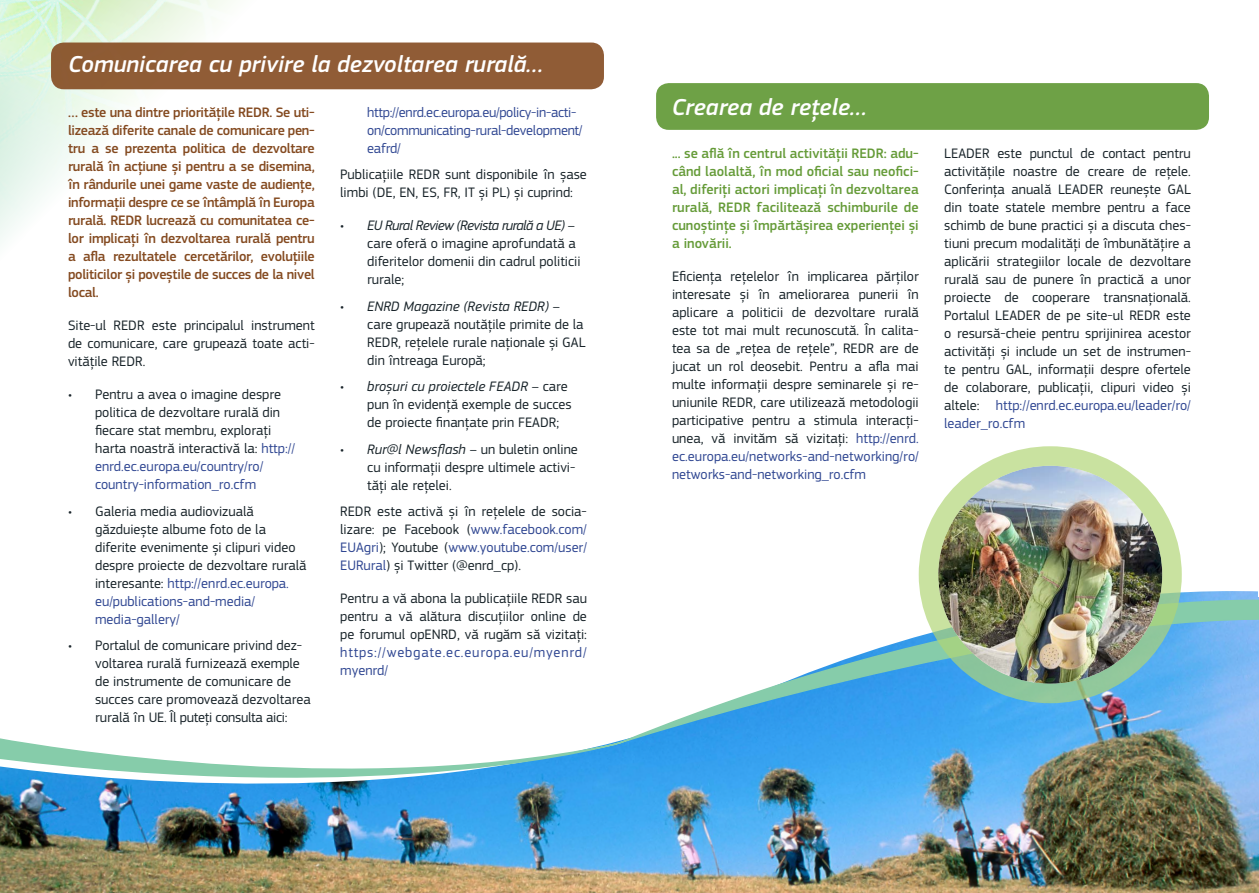
<style>
.page{position:relative;width:1259px;height:893px;background:#fff}
.page>*{position:absolute;margin:0;border:0;box-sizing:border-box;transform-origin:0 0}
.t1{font:italic 500 24px "PF Square Sans Pro";color:#fff}
.t2{font:14.25px/18px "PF Square Sans Pro";color:#182329}
.t3{font:500 14.25px/18px "PF Square Sans Pro";letter-spacing:-.02em;color:#844a20;text-align:justify}
.t4{font:500 14.25px/18px "PF Square Sans Pro";color:#659b38;text-align:justify}
.t5{font:14.25px/18px "PF Square Sans Pro";letter-spacing:-.02em;color:#304792}
.t6{font:14.25px/18px "PF Square Sans Pro";letter-spacing:.06em;color:#304792}
.s1{color:#304792}
.s2{font-style:italic}
</style>
<div class="page">
<img style="left:0;top:810px;width:1259px;height:83px">
<svg style="left:0;top:0;width:436px;height:241px"></svg>
<svg style="left:0;top:583px;width:1259px;height:227px"></svg>
<div style="left:656px;top:83px;width:553px;height:47px;background:#6ea146;border-radius:13px"></div>
<img style="left:938px;top:466px;width:224px;height:218px">
<div style="left:918px;top:446px;width:263px;height:257px;border:20px solid #b1d575;border-radius:50%"></div>
<div style="left:51px;top:43px;width:553px;height:46px;background:#905c36;border-radius:13px"></div>
<h1 class="t1" style="left:68px;top:50px;width:477px">Comunicarea cu privire la dezvoltarea rurală…</h1>
<p class="t3" style="left:68px;top:104px;width:248px">… este una dintre priorităţile REDR. Se uti-</p>
<h1 class="t1" style="left:671px;top:93px;width:197px">Crearea de reţele…</h1>
<p class="t3" style="left:68px;top:122px;width:248px">lizează diferite canale de comunicare pen&shy;tru a se prezenta politica de dezvoltare rurală în acţiune și pentru a se disemina, în rândurile unei game vaste de audienţe, informaţii despre ce se întâmplă în Europa rurală. REDR lucrează cu comunitatea ce&shy;lor implicaţi în dezvoltarea rurală pentru a afla rezultatele cercetărilor, evoluţiile politicilor și poveștile de succes de la nivel local.</p>
<p class="t2" style="left:68px;top:316px;width:248px;text-align:justify">Site-ul REDR este principalul instrument de comunicare, care grupează toate acti&shy;vităţile REDR.</p>
<p class="t2" style="left:95px;top:385px;width:201px;text-indent:-27px">• Pentru a avea o imagine despre politica de dezvoltare rurală din fiecare stat membru, exploraţi harta noastră interactivă la: <span class="s1">http:// enrd.ec.europa.eu/country/ro/ country-information_ro.cfm</span></p>
<p class="t2" style="left:95px;top:502px;width:213px;text-indent:-27px">• Galeria media audiovizuală găzduiește albume foto de la diferite evenimente și clipuri video despre proiecte de dezvoltare rurală interesante: <span class="s1">http://enrd.ec.europa. eu/publications-and-media/ media-gallery/</span></p>
<p class="t2" style="left:95px;top:636px;width:217px;text-indent:-27px">• Portalul de comunicare privind dez&shy;voltarea rurală furnizează exemple de instrumente de comunicare de succes care promovează dezvoltarea rurală în UE. Îl puteţi consulta aici:</p>
<p class="t5" style="left:367px;top:103px;width:217px">http://enrd.ec.europa.eu/policy-in-acti&shy;on/communicating-rural-development/ eafrd/</p>
<p class="t2" style="left:340px;top:166px;width:248px">Publicaţiile REDR sunt disponibile în șase limbi (DE, EN, ES, FR, IT și PL) și cuprind:</p>
<p class="t2" style="left:367px;top:217px;width:215px;text-indent:-27px"><span class="s2">• EU Rural Review (Revista rurală a UE)</span> – care oferă o imagine aprofundată a diferitelor domenii din cadrul politicii rurale;</p>
<p class="t2" style="left:367px;top:297px;width:220px;text-indent:-27px"><span class="s2">• ENRD Magazine (Revista REDR)</span> – care grupează noutăţile primite de la<br>REDR, reţelele rurale naţionale și GAL din întreaga Europă;</p>
<p class="t2" style="left:367px;top:378px;width:206px;text-indent:-27px"><span class="s2">• broșuri cu proiectele FEADR</span> – care pun în evidenţă exemple de succes de proiecte finanţate prin FEADR;</p>
<p class="t2" style="left:367px;top:440px;width:212px;text-indent:-27px"><span class="s2">• Rur@l Newsflash</span> – un buletin online cu informaţii despre ultimele activi&shy;tăţi ale reţelei.</p>
<p class="t2" style="left:340px;top:503px;width:248px;text-align:justify">REDR este activă și în reţelele de socia&shy;lizare: pe Facebook (<span class="s1">www.facebook.com/ EUAgri</span>); Youtube (<span class="s1">www.youtube.com/user/ EURural</span>) și Twitter (@enrd_cp).</p>
<p class="t2" style="left:340px;top:590px;width:248px;text-align:justify">Pentru a vă abona la publicaţiile REDR sau pentru a vă alătura discuţiilor online de pe forumul opENRD, vă rugăm să vizitaţi:</p>
<p class="t6" style="left:340px;top:644px;width:248px">https://webgate.ec.europa.eu/myenrd/ myenrd/</p>
<p class="t4" style="left:672px;top:144px;width:248px">... se află în centrul activităţii REDR: adu&shy;când laolaltă, în mod oficial sau neofici&shy;al, diferiţi actori implicaţi în dezvoltarea rurală, REDR facilitează schimburile de cunoștinţe și împărtășirea experienţei și a inovării.</p>
<p class="t2" style="left:672px;top:267px;width:248px;text-align:justify">Eficienţa reţelelor în implicarea părţilor interesate și în ameliorarea punerii în aplicare a politicii de dezvoltare rurală este tot mai mult recunoscută. În calita&shy;tea sa de „reţea de reţele”, REDR are de jucat un rol deosebit. Pentru a afla mai multe informaţii despre seminarele și re&shy;uniunile REDR, care utilizează metodologii participative pentru a stimula interacţi&shy;unea, vă invităm să vizitaţi: <span class="s1">http://enrd. ec.europa.eu/networks-and-networking/ro/ networks-and-networking_ro.cfm</span></p>
<p class="t2" style="left:944px;top:144px;width:248px;text-align:justify">LEADER este punctul de contact pentru activităţile noastre de creare de reţele.<br>Conferinţa anuală LEADER reunește GAL din toate statele membre pentru a face schimb de bune practici și a discuta ches&shy;tiuni precum modalităţi de îmbunătăţire a aplicării strategiilor locale de dezvoltare rurală sau de punere în practică a unor proiecte de cooperare transnaţională.<br>Portalul LEADER de pe site-ul REDR este o resursă-cheie pentru sprijinirea acestor activităţi și include un set de instrumen&shy;te pentru GAL, informaţii despre ofertele de colaborare, publicaţii, clipuri video și altele: <span class="s1">http://enrd.ec.europa.eu/leader/ro/ leader_ro.cfm</span></p>
</div>
